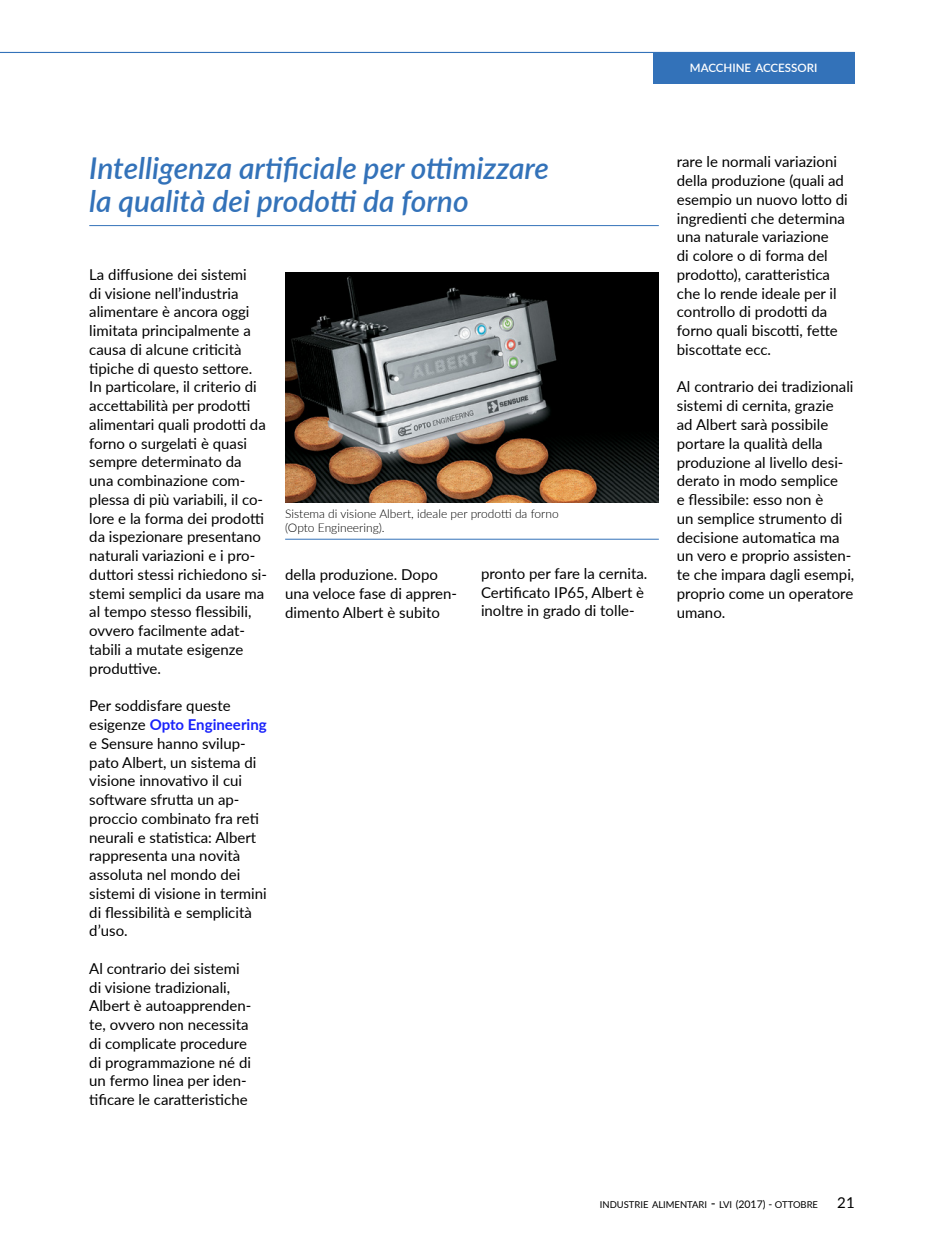
<style>
.page{position:relative;width:944px;height:1238px;background:#fff}
.page>*{position:absolute;margin:0;border:0;box-sizing:border-box;transform-origin:0 0}
.t1{font:italic 600 30px/33px "Lato";color:#3372b9}
.t2{font:15px/18.8px "Lato";color:#000}
.t3{font:300 12px/14.4px "Lato";color:#000}
.t4{font:600 11.55px "Lato";color:#fff}
.t5{font:9.45px "Lato";color:#000}
.s1{font-weight:700;color:#1922fb}
.s2{font-size:13.5px}
.s3{font-size:10.5px}
</style>
<div class="page">
<div style="left:653px;top:52px;width:202px;height:31px;background:#3372b9"></div>
<hr style="left:0;top:52px;width:855px;height:1px;background:#3372b9">
<img style="left:285px;top:272px;width:374px;height:230px">
<hr style="left:89px;top:225px;width:570px;height:1px;background:#3372b9">
<hr style="left:285px;top:539px;width:374px;height:1px;background:#3372b9">
<p class="t4" style="left:690px;top:60px;width:129px">MACCHINE ACCESSORI</p>
<h1 class="t1" style="left:89px;top:151px;width:461px">Intelligenza artificiale per ottimizzare la qualità dei prodotti da forno</h1>
<p class="t2" style="left:89px;top:264px;width:179px">La diffusione dei sistemi<br>di visione nell’industria alimentare è ancora oggi limitata principalmente a causa di alcune criticità tipiche di questo settore.<br>I n particolare, il criterio di accettabilità per prodotti alimentari quali prodotti da forno o surgelati è quasi sempre determinato da una combinazione com&shy;plessa di più variabili, il co&shy;lore e la forma dei prodotti da ispezionare presentano naturali variazioni e i pro&shy;duttori stessi richiedono si&shy;stemi semplici da usare ma al tempo stesso flessibili, ovvero facilmente adat&shy;tabili a mutate esigenze produttive.</p>
<p class="t2" style="left:89px;top:695px;width:179px">Per soddisfare queste esigenze <span class="s1">Opto Engineering </span>e Sensure hanno svilup&shy;pato Albert, un sistema di visione innovativo il cui software sfrutta un ap&shy;proccio combinato fra reti neurali e statistica: Albert rappresenta una novità assoluta nel mondo dei sistemi di visione in termini di flessibilità e semplicità d’uso.</p>
<p class="t2" style="left:89px;top:958px;width:164px">Al contrario dei sistemi di visione tradizionali,<br>Albert è autoapprenden&shy;te, ovvero non necessita di complicate procedure di programmazione né di un fermo linea per iden&shy;tificare le caratteristiche</p>
<p class="t3" style="left:285px;top:506px;width:275px">Sistema di visione Albert, ideale per prodotti da forno (Opto Engineering).</p>
<p class="t2" style="left:285px;top:565px;width:173px">della produzione. Dopo una veloce fase di appren&shy;dimento Albert è subito</p>
<p class="t2" style="left:481px;top:563px;width:168px">pronto per fare la cernita.<br>Certificato I P65, Albert è inoltre in grado di tolle-</p>
<p class="t2" style="left:677px;top:152px;width:172px">rare le normali variazioni della produzione (quali ad esempio un nuovo lotto di ingredienti che determina una naturale variazione<br>di colore o di forma del prodotto), caratteristica che lo rende ideale per il controllo di prodotti da forno quali biscotti, fette biscottate ecc.</p>
<p class="t2" style="left:677px;top:377px;width:179px">Al contrario dei tradizionali sistemi di cernita, grazie<br>ad Albert sarà possibile portare la qualità della produzione al livello desi&shy;derato in modo semplice<br>e flessibile: esso non è<br>un semplice strumento di decisione automatica ma un vero e proprio assisten&shy;te che impara dagli esempi, proprio come un operatore umano.</p>
<p class="t5" style="left:600px;top:1197px;width:220px">INDUSTRIE ALIMENTARI <span class="s2">-</span> LVI <span class="s3">(2017) -</span> OTTOBRE</p>
<p class="t2" style="left:837px;top:1191px;width:19px">21</p>
</div>
